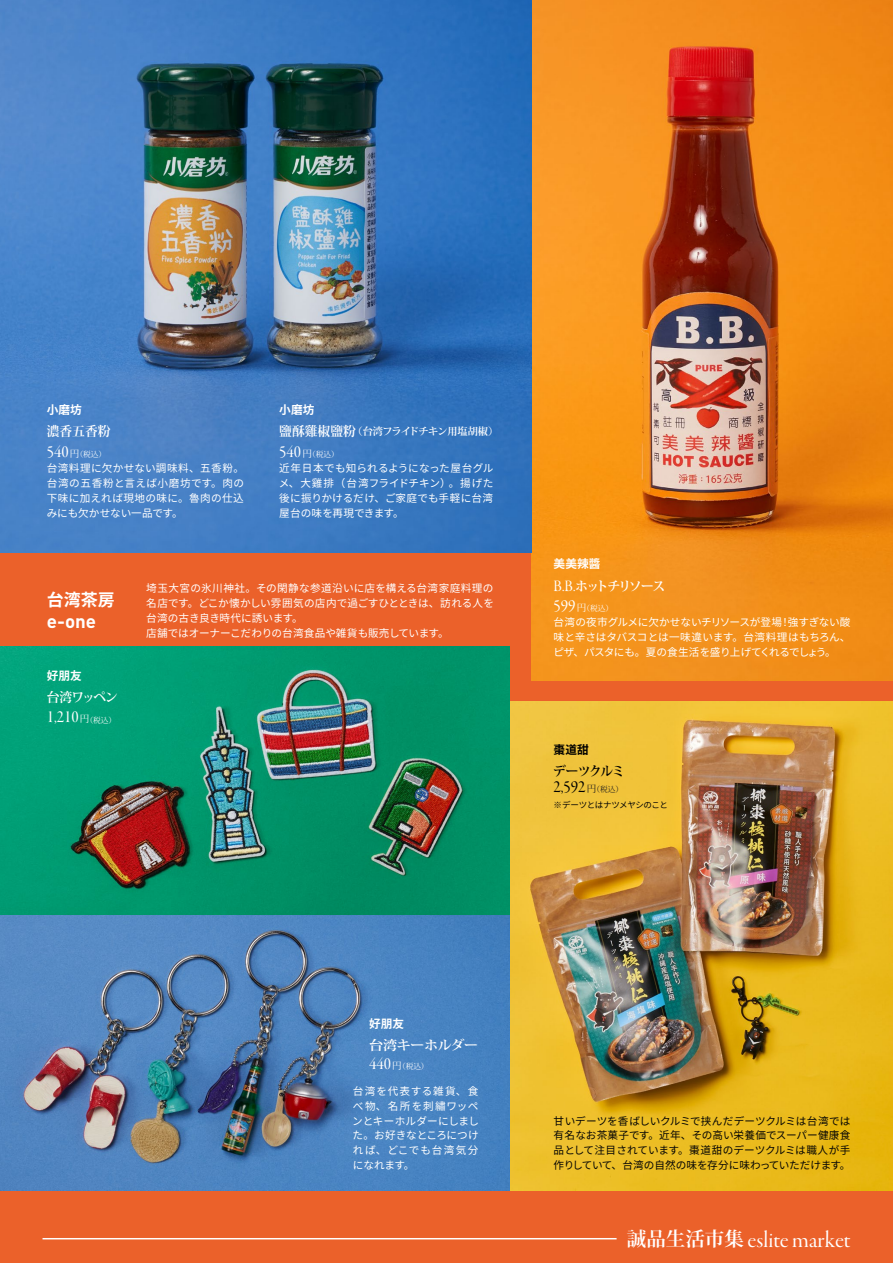
<style>
.page{position:relative;width:893px;height:1263px;background:#eb612a}
.page>*{position:absolute;margin:0;border:0;box-sizing:border-box;transform-origin:0 0}
.t1{font:24.3px "Garamond Premr Pro Disp";color:#fff}
.t2{font:700 18.75px "DIN";color:#fff}
.t3{font:18px "Garamond Premr Pro Disp";color:#fff}
.t4{font:18px "Garamond Premr Pro Disp";color:#000}
.t5{font:700 16.95px "Source Han Sans JP";color:#fff}
.t6{font:700 13.2px "Koz Min Pr 6 N";letter-spacing:-.13em;color:#fff}
.t7{font:700 13.2px "Koz Min Pr 6 N";letter-spacing:-.05em;color:#fff}
.t8{font:700 13.2px "Koz Min Pr 6 N";letter-spacing:-.02em;color:#fff;scale:1.07 1}
.t9{font:700 13.2px "Koz Min Pr 6 N";letter-spacing:-.1em;color:#000}
.t10{font:700 11.7px "Source Han Sans JP";color:#fff}
.t11{font:700 11.7px "Source Han Sans JP";color:#000}
.t12{font:10.65px/14.9px "Source Han Sans JP";letter-spacing:.01em;color:#fff;text-align:justify}
.t13{font:10.65px/14.9px "Source Han Sans JP";color:#050505;text-align:justify}
.t14{font:700 10.2px "Koz Min Pr 6 N";letter-spacing:-.05em;color:#fff}
.t15{font:8.55px "Source Han Sans JP";letter-spacing:-.05em;color:#050505}
.t16{font:7.65px "Koz Min Pr 6 N";color:#fff}
.s1{font-family:"Garamond Premr Pro Disp";font-size:18px}
.s2{font-size:9.6px}
.s3{font-size:13.2px}
.s4{font-weight:500}
.s5{font-family:"Koz Min Pr 6 N";font-size:9.6px}
.s6{font-family:"Koz Min Pr 6 N";font-size:7.65px}
.s7{font-family:"Garamond Premr Pro Disp";font-weight:400;font-size:16.35px}
.s8{font-family:"Koz Min Pr 6 N";font-size:9.6px;color:#1f1e1d}
.s9{font-family:"Koz Min Pr 6 N";font-size:7.65px;color:#1f1e1d}
.s10{font-family:"Koz Min Pr 6 N";font-weight:700;font-size:19.5px}
</style>
<div class="page">
<img style="left:531px;top:0;width:362px;height:680px">
<img style="left:0;top:0;width:531px;height:552px">
<img style="left:510px;top:702px;width:383px;height:489px">
<img style="left:0;top:646px;width:510px;height:545px">
<hr style="left:43px;top:1238px;width:574px;height:1px;background:#fff">
<p class="t10" style="left:47px;top:403px;width:37px">小磨坊</p>
<p class="t7" style="left:47px;top:424px;width:65px">濃香五香粉</p>
<p class="t16" style="left:47px;top:450px;width:61px"><span class="s1">540</span><span class="s2">円</span>（税込）</p>
<p class="t12" style="left:47px;top:461px;width:199px">台湾料理に欠かせない調味料、五香粉。台湾の五香粉と言えば小磨坊です。肉の下味に加えれば現地の味に。魯肉の仕込みにも欠かせない一品です。</p>
<p class="t10" style="left:279px;top:403px;width:37px">小磨坊</p>
<p class="t14" style="left:279px;top:426px;width:220px"><span class="s3">鹽酥雞椒鹽粉</span><span class="s4">（</span>台湾フライドチキン用塩胡椒<span class="s4">）</span></p>
<p class="t16" style="left:279px;top:450px;width:61px"><span class="s1">540</span><span class="s2">円</span>（税込）</p>
<p class="t12" style="left:279px;top:461px;width:216px">近年日本でも知られるようになった屋台グルメ、大雞排（台湾フライドチキン）。揚げた後に振りかけるだけ、ご家庭でも手軽に台湾屋台の味を再現できます。</p>
<h3 class="t5" style="left:47px;top:590px;width:70px">台湾茶房</h3>
<h2 class="t2" style="left:47px;top:608px;width:51px">e-one</h2>
<p class="t10" style="left:47px;top:669px;width:37px">好朋友</p>
<p class="t7" style="left:47px;top:690px;width:73px">台湾ワッペン</p>
<h3 class="t3" style="left:47px;top:707px;width:71px">1,210<span class="s5">円</span><span class="s6">（税込）</span></h3>
<p class="t12" style="left:146px;top:581px;width:349px;text-align:left">埼玉大宮の氷川神社。その閑静な参道沿いに店を構える台湾家庭料理の名店です。どこか懐かしい雰囲気の店内で過ごすひとときは、訪れる人を台湾の古き良き時代に誘います。<br>店舗ではオーナーこだわりの台湾食品や雑貨も販売しています。</p>
<p class="t10" style="left:554px;top:557px;width:48px">美美辣醬</p>
<p class="t6" style="left:554px;top:578px;width:113px"><span class="s7">B.B.</span>ホットチリソース</p>
<p class="t16" style="left:554px;top:604px;width:61px"><span class="s1">599</span><span class="s2">円</span>（税込）</p>
<p class="t12" style="left:553px;top:615px;width:299px">台湾の夜市グルメに欠かせないチリソースが登場！強すぎない酸味と辛さはタバスコとは一味違います。台湾料理はもちろん、ピザ、パスタにも。夏の食生活を盛り上げてくれるでしょう。</p>
<p class="t11" style="left:554px;top:743px;width:37px">棗道甜</p>
<p class="t9" style="left:553px;top:764px;width:73px">デーツクルミ</p>
<h3 class="t4" style="left:554px;top:777px;width:71px">2,592<span class="s8">円</span><span class="s9">（税込）</span></h3>
<p class="t15" style="left:554px;top:800px;width:116px">※デーツとはナツメヤシのこと</p>
<p class="t10" style="left:369px;top:1017px;width:37px">好朋友</p>
<p class="t8" style="left:369px;top:1038px;width:104px">台湾キーホルダー</p>
<p class="t16" style="left:369px;top:1062px;width:61px"><span class="s1">440</span><span class="s2">円</span>（税込）</p>
<p class="t12" style="left:352px;top:1084px;width:129px">台湾を代表する雑貨、食べ物、名所を刺繡ワッペンとキーホルダーにしました。お好きなところにつければ、どこでも台湾気分になれます。</p>
<p class="t13" style="left:554px;top:1113px;width:298px">甘いデーツを香ばしいクルミで挟んだデーツクルミは台湾では有名なお茶菓子です。近年、その高い栄養価でスーパー健康食品として注目されています。棗道甜のデーツクルミは職人が手作りしていて、台湾の自然の味を存分に味わっていただけます。</p>
<h1 class="t1" style="left:627px;top:1226px;width:225px"><span class="s10">誠品生活市集</span> eslite market</h1>
</div>
